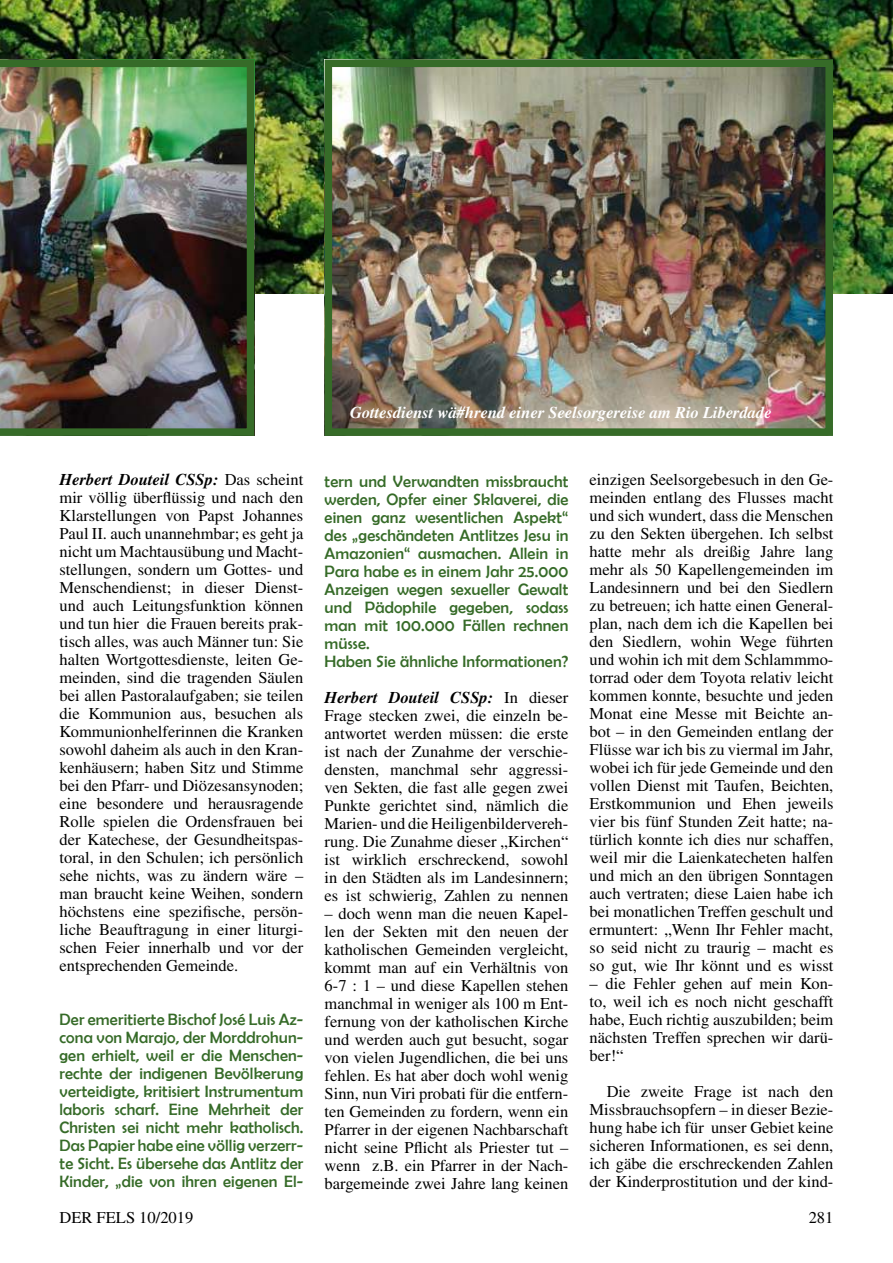
<style>
.page{position:relative;width:893px;height:1263px;background:#fff}
.page>*{position:absolute;margin:0;border:0;box-sizing:border-box;transform-origin:0 0}
.t1{font:16.5px/18px "Times";color:#000;text-align:justify}
.t2{font:16.5px/18px "Berlin Sans FB";letter-spacing:.01em;color:#366b28;text-align:justify}
.t3{font:italic 700 16.5px "Times";color:#fff}
.s1{font-weight:700;font-style:italic}
</style>
<div class="page">
<img style="left:0;top:0;width:893px;height:294px">
<img style="left:334px;top:69px;width:490px;height:358px">
<div style="left:325px;top:60px;width:508px;height:376px;border:8px solid #366b28"></div>
<img style="left:0;top:60px;width:254px;height:376px">
<p class="t1" style="left:60px;top:470px;width:245px"><span class="s1">Herbert Douteil CSSp:</span> Das scheint mir völlig überflüssig und nach den Klarstellungen von Papst Johannes Paul II. auch unannehmbar; es geht ja nicht um Machtausübung und Macht&shy;stellungen, sondern um Gottes- und Menschendienst; in dieser Dienst&shy;und auch Leitungsfunktion können und tun hier die Frauen bereits prak&shy;tisch alles, was auch Männer tun: Sie halten Wortgottesdienste, leiten Ge&shy;meinden, sind die tragenden Säulen bei allen Pastoralaufgaben; sie teilen die Kommunion aus, besuchen als Kommunionhelferinnen die Kranken sowohl daheim als auch in den Kran&shy;kenhäusern; haben Sitz und Stimme bei den Pfarr- und Diözesansynoden; eine besondere und herausragende Rolle spielen die Ordensfrauen bei der Katechese, der Gesundheitspas&shy;toral, in den Schulen; ich persönlich sehe nichts, was zu ändern wäre – man braucht keine Weihen, sondern höchstens eine spezifische, persön&shy;liche Beauftragung in einer liturgi&shy;schen Feier innerhalb und vor der entsprechenden Gemeinde.</p>
<p class="t2" style="left:60px;top:1010px;width:245px">Der emeritierte Bischof José Luis Az&shy;cona von Marajo, der Morddrohun&shy;gen erhielt, weil er die Menschen&shy;rechte der indigenen Bevölkerung verteidigte, kritisiert Instrumentum laboris scharf. Eine Mehrheit der Christen sei nicht mehr katholisch.<br>Das Papier habe eine völlig verzerr&shy;te Sicht. Es übersehe das Antlitz der Kinder, „die von ihren eigenen El-</p>
<p class="t3" style="left:350px;top:403px;width:423px">Gottesdienst wä#hrend einer Seelsorgereise am Rio Liberdade</p>
<p class="t2" style="left:325px;top:472px;width:245px;text-align:left">tern und Verwandten missbraucht werden, Opfer einer Sklaverei, die einen ganz wesentlichen Aspekt“ des „geschändeten Antlitzes Jesu in<br>Amazonien“ ausmachen. Allein in<br>Para habe es in einem Jahr 25.000<br>Anzeigen wegen sexueller Gewalt und Pädophile gegeben, sodass man mit 100.000 Fällen rechnen müsse.<br>Haben Sie ähnliche Informationen?</p>
<p class="t1" style="left:325px;top:688px;width:245px"><span class="s1">Herbert Douteil CSSp:</span> In dieser Frage stecken zwei, die einzeln be&shy;antwortet werden müssen: die erste ist nach der Zunahme der verschie&shy;densten, manchmal sehr aggressi&shy;ven Sekten, die fast alle gegen zwei Punkte gerichtet sind, nämlich die Marien- und die Heiligenbildervereh&shy;rung. Die Zunahme dieser „Kirchen“ ist wirklich erschreckend, sowohl in den Städten als im Landesinnern; es ist schwierig, Zahlen zu nennen</p>
<p class="t1" style="left:325px;top:904px;width:245px">– doch wenn man die neuen Kapel&shy;len der Sekten mit den neuen der katholischen Gemeinden vergleicht, kommt man auf ein Verhältnis von 6-7 : 1 – und diese Kapellen stehen manchmal in weniger als 100 m Ent&shy;fernung von der katholischen Kirche und werden auch gut besucht, sogar von vielen Jugendlichen, die bei uns fehlen. Es hat aber doch wohl wenig Sinn, nun Viri probati für die entfern&shy;ten Gemeinden zu fordern, wenn ein Pfarrer in der eigenen Nachbarschaft nicht seine Pflicht als Priester tut – wenn z.B. ein Pfarrer in der Nach&shy;bargemeinde zwei Jahre lang keinen</p>
<p class="t1" style="left:590px;top:470px;width:245px">einzigen Seelsorgebesuch in den Ge&shy;meinden entlang des Flusses macht und sich wundert, dass die Menschen zu den Sekten übergehen. Ich selbst hatte mehr als dreißig Jahre lang mehr als 50 Kapellengemeinden im Landesinnern und bei den Siedlern zu betreuen; ich hatte einen General&shy;plan, nach dem ich die Kapellen bei den Siedlern, wohin Wege führten und wohin ich mit dem Schlammmo&shy;torrad oder dem Toyota relativ leicht kommen konnte, besuchte und jeden Monat eine Messe mit Beichte an&shy;bot – in den Gemeinden entlang der Flüsse war ich bis zu viermal im Jahr, wobei ich für jede Gemeinde und den vollen Dienst mit Taufen, Beichten, Erstkommunion und Ehen jeweils vier bis fünf Stunden Zeit hatte; na&shy;türlich konnte ich dies nur schaffen, weil mir die Laienkatecheten halfen und mich an den übrigen Sonntagen auch vertraten; diese Laien habe ich bei monatlichen Treffen geschult und ermuntert: „Wenn Ihr Fehler macht, so seid nicht zu traurig – macht es so gut, wie Ihr könnt und es wisst</p>
<p class="t1" style="left:590px;top:974px;width:245px">– die Fehler gehen auf mein Kon&shy;to, weil ich es noch nicht geschafft habe, Euch richtig auszubilden; beim nächsten Treffen sprechen wir darü&shy;ber!“</p>
<p class="t1" style="left:590px;top:1082px;width:245px;text-indent:17px">Die zweite Frage ist nach den Missbrauchsopfern – in dieser Bezie&shy;hung habe ich für unser Gebiet keine sicheren Informationen, es sei denn, ich gäbe die erschreckenden Zahlen der Kinderprostitution und der kind-</p>
<p class="t1" style="left:60px;top:1209px;width:135px">DER FELS 10/2019</p>
<p class="t1" style="left:809px;top:1209px;width:26px">281</p>
</div>
